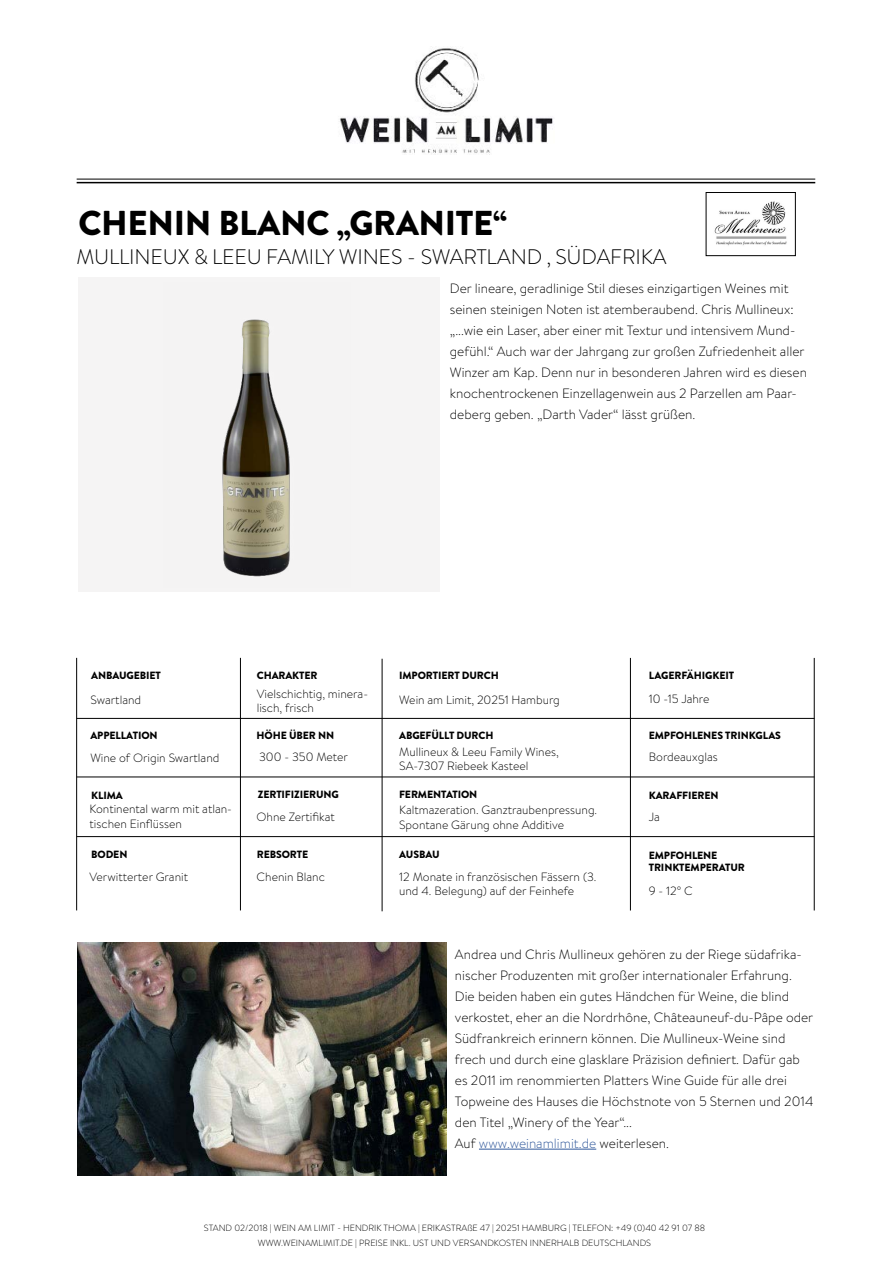
<style>
.page{position:relative;width:893px;height:1263px;background:#fff}
.page>*{position:absolute;margin:0;border:0;box-sizing:border-box;transform-origin:0 0}
.t1{font:900 34.5px "Brandon Grotesque";letter-spacing:-.01em;color:#000}
.t2{font:300 21px "Brandon Grotesque";letter-spacing:-.01em;color:#000}
.t3{font:300 13.5px/21px "Brandon Text";color:#000}
.t4{font:300 12px/14.4px "Brandon Text";color:#000}
.t5{font:900 10.5px/12.6px "Brandon Grotesque";letter-spacing:-.01em;color:#000}
.t6{font:300 9px/15px "Brandon Text";color:#000;text-align:center}
.s1{color:#30589b}
</style>
<div class="page">
<div style="left:78px;top:277px;width:362px;height:314px;background:#f5f4f4"></div>
<img style="left:222px;top:319px;width:68px;height:258px">
<hr style="left:479px;top:1149px;width:117px;height:1px;background:#30589b">
<img style="left:77px;top:943px;width:369px;height:232px">
<hr style="left:77px;top:182px;width:738px;height:1px;background:#000">
<img style="left:340px;top:48px;width:213px;height:106px">
<hr style="left:77px;top:179px;width:738px;height:1px;background:#000">
<img style="left:714px;top:201px;width:73px;height:45px">
<div style="left:706px;top:192px;width:89px;height:64px;border:1px solid #000"></div>
<hr style="left:240px;top:658px;width:1px;height:252px;background:#000">
<hr style="left:76px;top:658px;width:1px;height:252px;background:#000">
<hr style="left:382px;top:659px;width:1px;height:252px;background:#000">
<hr style="left:77px;top:718px;width:737px;height:1px;background:#000">
<hr style="left:77px;top:777px;width:737px;height:1px;background:#000">
<hr style="left:77px;top:836px;width:737px;height:1px;background:#000">
<hr style="left:630px;top:658px;width:1px;height:252px;background:#000">
<hr style="left:814px;top:658px;width:1px;height:252px;background:#000">
<h1 class="t1" style="left:78px;top:199px;width:430px">CHENIN BLANC „GRANITE“</h1>
<h2 class="t2" style="left:76px;top:243px;width:592px">MULLINEUX &amp; LEEU FAMILY WINES - SWARTLAND , SÜDAFRIKA</h2>
<p class="t3" style="left:450px;top:277px;width:359px">Der lineare, geradlinige Stil dieses einzigartigen Weines mit seinen steinigen Noten ist atemberaubend. Chris Mullineux: „...wie ein Laser, aber einer mit Textur und intensivem Mund&shy;gefühl.“ Auch war der Jahrgang zur großen Zufriedenheit aller Winzer am Kap. Denn nur in besonderen Jahren wird es diesen knochentrockenen Einzellagenwein aus 2 Parzellen am Paar&shy;deberg geben. „Darth Vader“ lässt grüßen.</p>
<p class="t5" style="left:91px;top:669px;width:71px">ANBAUGEBIET</p>
<p class="t5" style="left:257px;top:669px;width:62px">CHARAKTER</p>
<p class="t5" style="left:399px;top:669px;width:101px">IMPORTIERT DURCH</p>
<p class="t5" style="left:649px;top:669px;width:87px">LAGERFÄHIGKEIT</p>
<p class="t4" style="left:90px;top:692px;width:52px">Swartland</p>
<p class="t4" style="left:257px;top:686px;width:113px">Vielschichtig, minera&shy;lisch, frisch</p>
<p class="t4" style="left:399px;top:692px;width:162px">Wein am Limit, 20251 Hamburg</p>
<p class="t4" style="left:649px;top:691px;width:62px">10 -15 Jahre</p>
<p class="t5" style="left:90px;top:729px;width:69px">APPELLATION</p>
<p class="t5" style="left:257px;top:729px;width:79px">HÖHE ÜBER NN</p>
<p class="t5" style="left:399px;top:730px;width:96px">ABGEFÜLLT DURCH</p>
<p class="t5" style="left:649px;top:730px;width:134px">EMPFOHLENES TRINKGLAS</p>
<p class="t4" style="left:90px;top:750px;width:130px">Wine of Origin Swartland</p>
<p class="t4" style="left:259px;top:749px;width:91px">300 - 350 Meter</p>
<p class="t4" style="left:399px;top:744px;width:161px">Mullineux &amp; Leeu Family Wines,<br>SA-7307 Riebeek Kasteel</p>
<p class="t4" style="left:649px;top:749px;width:70px">Bordeauxglas</p>
<p class="t5" style="left:91px;top:789px;width:33px">KLIMA</p>
<p class="t5" style="left:258px;top:788px;width:83px">ZERTIFIZIERUNG</p>
<p class="t5" style="left:399px;top:788px;width:80px">FERMENTATION</p>
<p class="t5" style="left:649px;top:789px;width:71px">KARAFFIEREN</p>
<p class="t4" style="left:90px;top:801px;width:144px">Kontinental warm mit atlan&shy;tischen Einflüssen</p>
<p class="t4" style="left:257px;top:809px;width:80px">Ohne Zertifikat</p>
<p class="t4" style="left:399px;top:802px;width:199px">Kaltmazeration. Ganztraubenpressung.<br>Spontane Gärung ohne Additive</p>
<p class="t4" style="left:649px;top:809px;width:13px">Ja</p>
<p class="t5" style="left:91px;top:848px;width:38px">BODEN</p>
<p class="t5" style="left:257px;top:848px;width:53px">REBSORTE</p>
<p class="t4" style="left:90px;top:869px;width:100px">Verwitterter Granit</p>
<p class="t4" style="left:257px;top:869px;width:70px">Chenin Blanc</p>
<p class="t5" style="left:399px;top:848px;width:42px">AUSBAU</p>
<p class="t4" style="left:399px;top:869px;width:199px">12 Monate in französischen Fässern (3. und 4. Belegung) auf der Feinhefe</p>
<p class="t5" style="left:649px;top:849px;width:98px">EMPFOHLENE<br>TRINKTEMPERATUR</p>
<p class="t4" style="left:649px;top:883px;width:46px">9 - 12° C</p>
<p class="t3" style="left:455px;top:943px;width:360px">Andrea und Chris Mullineux gehören zu der Riege südafrika&shy;nischer Produzenten mit großer internationaler Erfahrung.<br>Die beiden haben ein gutes Händchen für Weine, die blind verkostet, eher an die Nordrhône, Châteauneuf-du-Pâpe oder Südfrankreich erinnern können. Die Mullineux-Weine sind frech und durch eine glasklare Präzision definiert. Dafür gab es 2011 im renommierten Platters Wine Guide für alle drei Topweine des Hauses die Höchstnote von 5 Sternen und 2014 den Titel „Winery of the Year“...<br>Auf <span class="s1">www.weinamlimit.de</span> weiterlesen.</p>
<p class="t6" style="left:204px;top:1220px;width:503px">STAND 02/2018 | WEIN AM LIMIT - HENDRIK THOMA | ERIKASTRAßE 47 | 20251 HAMBURG | TELEFON: +49 (0)40 42 91 07 88<br>WWW.WEINAMLIMIT.DE | PREISE INKL. UST UND VERSANDKOSTEN INNERHALB DEUTSCHLANDS</p>
</div>
